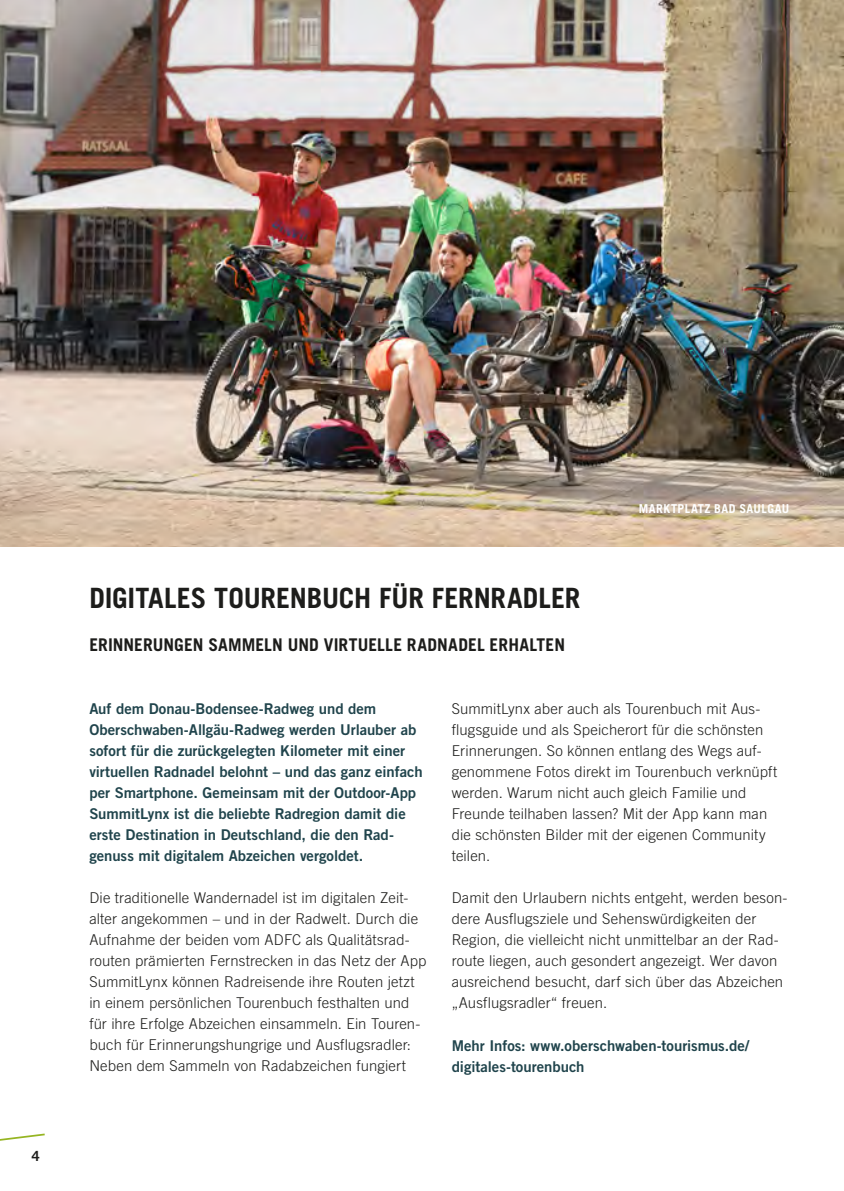
<style>
.page{position:relative;width:844px;height:1191px;background:#fff}
.page>*{position:absolute;margin:0;border:0;box-sizing:border-box;transform-origin:0 0}
.t1{font:700 28px "Trade Gothic LT Std";letter-spacing:-.01em;color:#1d1d1b}
.t2{font:700 17.5px "Trade Gothic LT Std";letter-spacing:.005em;color:#1d1d1b}
.t3{font:300 14.88px/21px "Trade Gothic LT Std";letter-spacing:.01em;color:#1d1d1b}
.t4{font:14.88px/21px "Trade Gothic LT Std Bd 2";color:#20444c}
.t5{font:700 14px "Trade Gothic LT Std";color:#1d1d1b}
.t6{font:700 12.25px "Trade Gothic LT Std";letter-spacing:.04em;color:#fff}
</style>
<div class="page">
<img style="left:0;top:0;width:843px;height:546px">
<svg style="left:0;top:1133px;width:45px;height:8px"></svg>
<p class="t5" style="left:32px;top:1146px;width:9px">4</p>
<h1 class="t1" style="left:89px;top:581px;width:492px">DIGITALES TOURENBUCH FÜR FERNRADLER</h1>
<p class="t2" style="left:89px;top:634px;width:477px">ERINNERUNGEN SAMMELN UND VIRTUELLE RADNADEL ERHALTEN</p>
<p class="t6" style="left:638px;top:501px;width:152px">MARKTPLATZ BAD SAULGAU</p>
<p class="t4" style="left:89px;top:698px;width:335px">Auf dem Donau-Bodensee-Radweg und dem Oberschwaben-Allgäu-Radweg werden Urlauber ab sofort für die zurückgelegten Kilometer mit einer virtuellen Radnadel belohnt – und das ganz einfach per Smartphone. Gemeinsam mit der Outdoor-App SummitLynx ist die beliebte Radregion damit die erste Destination in Deutschland, die den Rad&shy;genuss mit digitalem Abzeichen vergoldet.</p>
<p class="t3" style="left:89px;top:887px;width:338px">Die traditionelle Wandernadel ist im digitalen Zeit&shy;alter angekommen – und in der Radwelt. Durch die Aufnahme der beiden vom ADFC als Qualitätsrad&shy;routen prämierten Fernstrecken in das Netz der App SummitLynx können Radreisende ihre Routen jetzt in einem persönlichen Tourenbuch festhalten und für ihre Erfolge Abzeichen einsammeln. Ein Touren&shy;buch für Erinnerungshungrige und Ausflugsradler:<br>Neben dem Sammeln von Radabzeichen fungiert</p>
<p class="t3" style="left:451px;top:698px;width:327px">SummitLynx aber auch als Tourenbuch mit Aus&shy;flugsguide und als Speicherort für die schönsten Erinnerungen. So können entlang des Wegs auf&shy;genommene Fotos direkt im Tourenbuch verknüpft werden. Warum nicht auch gleich Familie und Freunde teilhaben lassen? Mit der App kann man die schönsten Bilder mit der eigenen Community teilen.</p>
<p class="t3" style="left:451px;top:887px;width:337px">Damit den Urlaubern nichts entgeht, werden beson&shy;dere Ausflugsziele und Sehenswürdigkeiten der Region, die vielleicht nicht unmittelbar an der Rad&shy;route liegen, auch gesondert angezeigt. Wer davon ausreichend besucht, darf sich über das Abzeichen „Ausflugsradler“ freuen.</p>
<p class="t4" style="left:451px;top:1034px;width:299px">Mehr Infos: www.oberschwaben-tourismus.de/ digitales-tourenbuch</p>
</div>
